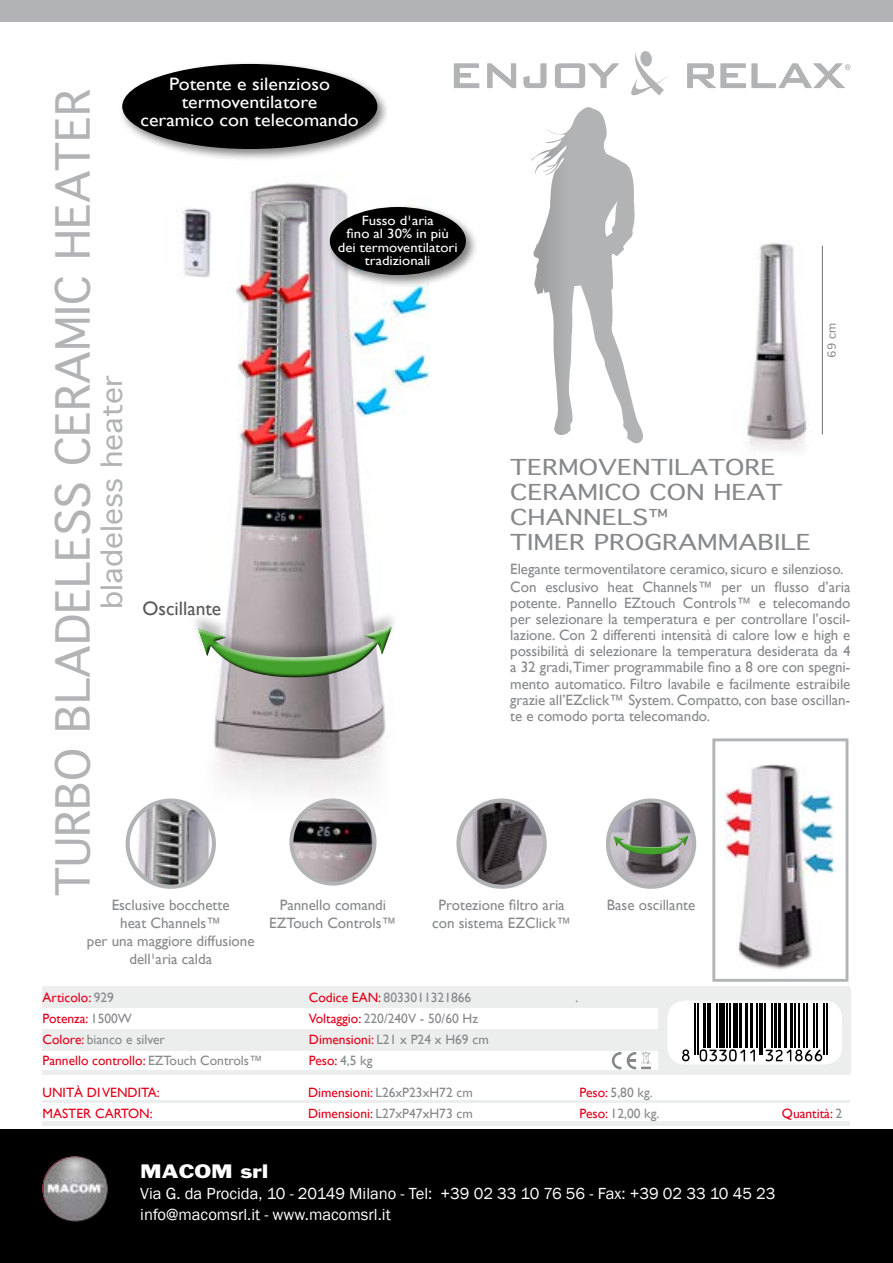
<style>
.page{position:relative;width:893px;height:1263px;background:#fff}
.page>*{position:absolute;margin:0;border:0;box-sizing:border-box;transform-origin:0 0}
.t1{font:45px "Geneva";color:#b1b3b4}
.t2{font:27px "Geneva";color:#b1b3b4;scale:1.1 1}
.t3{font:21px/25.2px "Geneva";color:#87888a;scale:1.25 1}
.t4{font:19.5px "Gill Sans";color:#58585a}
.t5{font:18px/18px "Gill Sans";color:#fff;text-align:center;scale:1.1 1}
.t6{font:18px "Franklin Gothic";color:#fff;scale:1.2 1}
.t7{font:16.5px/21px "Franklin Gothic";color:#fff}
.t8{font:15px/16.2px "Gill Sans";letter-spacing:-.005em;color:#87888a;text-align:center}
.t9{font:13.5px/21px "Gill Sans";color:#87888a}
.t10{font:13.5px/21px "Gill Sans";color:#e2001a}
.t11{font:13.5px/13.5px "Gill Sans";color:#fff;text-align:center;scale:1.1 1}
.t12{font:10.8px "Geneva";color:#87888a;scale:1.04 1}
.s1{color:#87888a}
.s2{color:#e2001a}
</style>
<div class="page">
<img style="left:747px;top:243px;width:76px;height:208px">
<img style="left:130px;top:183px;width:354px;height:641px">
<img style="left:165px;top:195px;width:62px;height:95px">
<div style="left:43px;top:986px;width:807px;height:22px;background:#eceded"></div>
<div style="left:43px;top:1029px;width:807px;height:21px;background:#eceded"></div>
<hr style="left:43px;top:1071px;width:807px;height:4px;background:#eceded">
<div style="left:659px;top:988px;width:192px;height:86px;background:#eceded"></div>
<div style="left:668px;top:1001px;width:174px;height:63px;background:#fff;border-radius:17px"></div>
<div style="left:0;top:1129px;width:893px;height:134px;background:#000"></div>
<div style="left:0;top:0;width:893px;height:21px;background:#b1b3b4"></div>
<svg style="left:612px;top:1052px;width:9px;height:17px"></svg>
<svg style="left:627px;top:1051px;width:24px;height:18px"></svg>
<svg style="left:454px;top:64px;width:25px;height:24px"></svg>
<svg style="left:487px;top:64px;width:29px;height:24px"></svg>
<svg style="left:687px;top:64px;width:59px;height:24px"></svg>
<svg style="left:752px;top:64px;width:98px;height:24px"></svg>
<img style="left:128px;top:800px;width:86px;height:87px;border-radius:43px">
<div style="left:126px;top:798px;width:90px;height:91px;border:4px solid #b1b3b4;border-radius:50%"></div>
<img style="left:291px;top:800px;width:84px;height:84px;border-radius:42px">
<div style="left:289px;top:798px;width:88px;height:88px;border:4px solid #b1b3b4;border-radius:50%"></div>
<img style="left:458px;top:800px;width:87px;height:87px;border-radius:43px">
<div style="left:456px;top:798px;width:91px;height:91px;border:4px solid #b1b3b4;border-radius:50%"></div>
<img style="left:724px;top:764px;width:111px;height:206px">
<div style="left:712px;top:738px;width:136px;height:244px;border:3px solid #b1b3b4"></div>
<img style="left:42px;top:1156px;width:66px;height:66px">
<div style="left:119px;top:61px;width:271px;height:100px;background:#000;opacity:.5"></div>
<div style="left:122px;top:64px;width:255px;height:85px;background:#000;border-radius:50%"></div>
<div style="left:326px;top:204px;width:152px;height:84px;background:#000;opacity:.5"></div>
<div style="left:330px;top:207px;width:136px;height:68px;background:#000;border-radius:50%"></div>
<hr style="left:43px;top:1100px;width:807px;height:2px;background:#eceded">
<hr style="left:43px;top:1122px;width:807px;height:4px;background:#eceded">
<img style="left:608px;top:800px;width:86px;height:87px;border-radius:43px">
<div style="left:606px;top:798px;width:90px;height:91px;border:4px solid #b1b3b4;border-radius:50%"></div>
<hr style="left:822px;top:246px;width:1px;height:188px;background:#707172">
<svg style="left:524px;top:51px;width:144px;height:393px"></svg>
<div style="left:190px;top:610px;width:210px;height:68px;background:#000;opacity:.27"></div>
<div style="left:193px;top:622px;width:203px;height:39px;background:#fff;opacity:.75"></div>
<div style="left:198px;top:624px;width:199px;height:55px;background:#000;opacity:.75"></div>
<div style="left:612px;top:833px;width:77px;height:15px;background:#fff;opacity:.75"></div>
<div style="left:612px;top:835px;width:78px;height:21px;background:#000;opacity:.75"></div>
<svg style="left:682px;top:1049px;width:8px;height:12px"></svg>
<hr style="left:694px;top:1004px;width:2px;height:51px;background:#000">
<hr style="left:697px;top:1004px;width:1px;height:51px;background:#000">
<hr style="left:703px;top:1004px;width:2px;height:44px;background:#000">
<hr style="left:707px;top:1004px;width:1px;height:44px;background:#000">
<hr style="left:710px;top:1004px;width:1px;height:44px;background:#000">
<hr style="left:717px;top:1004px;width:1px;height:44px;background:#000">
<div style="left:719px;top:1004px;width:6px;height:44px;background:#000"></div>
<hr style="left:727px;top:1004px;width:1px;height:44px;background:#000">
<hr style="left:729px;top:1004px;width:2px;height:44px;background:#000">
<hr style="left:734px;top:1004px;width:4px;height:44px;background:#000">
<hr style="left:739px;top:1004px;width:3px;height:44px;background:#000">
<hr style="left:745px;top:1004px;width:3px;height:44px;background:#000">
<svg style="left:700px;top:1049px;width:55px;height:12px"></svg>
<hr style="left:750px;top:1004px;width:3px;height:44px;background:#000">
<hr style="left:756px;top:1004px;width:1px;height:44px;background:#000">
<hr style="left:759px;top:1004px;width:1px;height:51px;background:#000">
<hr style="left:762px;top:1004px;width:1px;height:51px;background:#000">
<hr style="left:764px;top:1004px;width:2px;height:44px;background:#000">
<hr style="left:771px;top:1004px;width:2px;height:44px;background:#000">
<hr style="left:774px;top:1004px;width:3px;height:44px;background:#000">
<hr style="left:778px;top:1004px;width:3px;height:44px;background:#000">
<hr style="left:784px;top:1004px;width:3px;height:44px;background:#000">
<hr style="left:790px;top:1004px;width:3px;height:44px;background:#000">
<hr style="left:794px;top:1004px;width:1px;height:44px;background:#000">
<hr style="left:798px;top:1004px;width:1px;height:44px;background:#000">
<hr style="left:804px;top:1004px;width:1px;height:44px;background:#000">
<hr style="left:806px;top:1004px;width:2px;height:44px;background:#000">
<svg style="left:765px;top:1049px;width:57px;height:12px"></svg>
<hr style="left:814px;top:1004px;width:1px;height:44px;background:#000">
<hr style="left:816px;top:1004px;width:2px;height:44px;background:#000">
<hr style="left:823px;top:1004px;width:2px;height:51px;background:#000">
<hr style="left:826px;top:1004px;width:2px;height:51px;background:#000">
<h1 class="t1" style="left:48px;top:896px;width:808px;rotate:-90deg">TURBO BLADELESS CERAMIC HEATER</h1>
<h2 class="t2" style="left:97px;top:609px;width:214px;rotate:-90deg">bladeless heater</h2>
<p class="t5" style="left:140px;top:74px;width:200px">Potente e silenzioso termoventilatore<br>ceramico con telecomando</p>
<p class="t11" style="left:338px;top:213px;width:110px">Fusso d¹aria<br>fino al 30% in più dei termoventilatori tradizionali</p>
<h3 class="t4" style="left:142px;top:596px;width:80px">Oscillante</h3>
<p class="t12" style="left:826px;top:358px;width:35px;rotate:-90deg">69 cm</p>
<h3 class="t3" style="left:510px;top:455px;width:242px">TERMOVENTILATORE<br>CERAMICO CON HEAT<br>CHANNELS™<br>TIMER PROGRAMMABILE</h3>
<p class="t8" style="left:510px;top:560px;width:342px;line-height:18px;text-align:left">Elegante termoventilatore ceramico, sicuro e silenzioso.<br>Con esclusivo heat Channels™ per un flusso d’aria</p>
<p class="t8" style="left:510px;top:595px;width:342px;text-align:justify">potente. Pannello EZtouch Controls™ e telecomando per selezionare la temperatura e per controllare l’oscil&shy;lazione. Con 2 differenti intensità di calore low e high e possibilità di selezionare la temperatura desiderata da 4 a 32 gradi,Timer programmabile fino a 8 ore con spegni&shy;mento automatico. Filtro lavabile e facilmente estraibile grazie all’EZclick™ System. Compatto, con base oscillan&shy;te e comodo porta telecomando.</p>
<p class="t8" style="left:87px;top:895px;width:169px;line-height:18px">Esclusive bocchette<br>heat Channels™<br>per una maggiore diffusione dell¹aria calda</p>
<p class="t8" style="left:269px;top:895px;width:129px;line-height:18px">Pannello comandi<br>EZTouch Controls™</p>
<p class="t8" style="left:432px;top:895px;width:140px;line-height:18px">Protezione filtro aria con sistema EZClick™</p>
<p class="t10" style="left:43px;top:987px;width:222px">Articolo: <span class="s1">929<br></span>Potenza: <span class="s1">1500W<br></span>Colore: <span class="s1">bianco e silver<br></span>Pannello controllo: <span class="s1">EZTouch Controls™</span></p>
<p class="t9" style="left:309px;top:987px;width:181px"><span class="s2">Codice EAN:</span> 8033011321866<br><span class="s2">Voltaggio:</span> 220/240V - 50/60 Hz<br><span class="s2">Dimensioni:</span> L21 x P24 x H69 cm<br><span class="s2">Peso:</span> 4,5 kg</p>
<p class="t9" style="left:575px;top:987px;width:4px">.</p>
<p class="t8" style="left:607px;top:896px;width:90px">Base oscillante</p>
<p class="t10" style="left:43px;top:1082px;width:69px">Unità di ven</p>
<p class="t10" style="left:128px;top:1082px;width:34px">dita:</p>
<p class="t9" style="left:308px;top:1082px;width:166px"><span class="s2">Dimensioni:</span> L26xP23xH72 cm</p>
<p class="t9" style="left:580px;top:1082px;width:75px"><span class="s2">Peso:</span> 5,80 kg.</p>
<p class="t10" style="left:43px;top:1103px;width:19px">Maste</p>
<p class="t10" style="left:83px;top:1103px;width:71px">r Carton :</p>
<p class="t9" style="left:308px;top:1103px;width:166px"><span class="s2">Dimensioni:</span> L27xP47xH73 cm</p>
<p class="t9" style="left:580px;top:1103px;width:81px"><span class="s2">Peso:</span> 12,00 kg.</p>
<p class="t10" style="left:782px;top:1103px;width:62px">Quantità: <span class="s1">2</span></p>
<p class="t6" style="left:140px;top:1159px;width:108px">MACOM srl</p>
<p class="t7" style="left:140px;top:1183px;width:637px">Via G. da Procida, 10 - 20149 Milano - Tel: +39 02 33 10 76 56 - Fax: +39 02 33 10 45 23 info@macomsrl.it - www.macomsrl.it</p>
</div>
